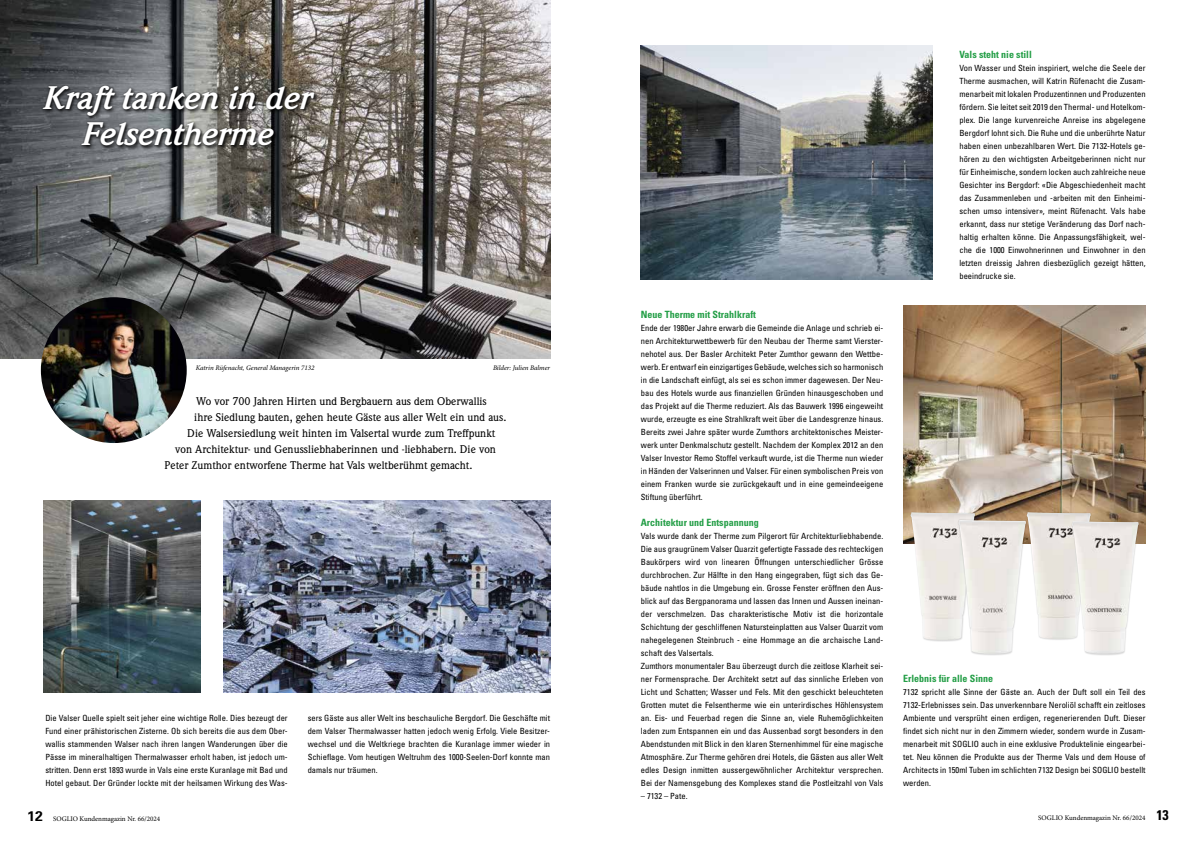
<style>
.page{position:relative;width:1191px;height:842px;background:#fff}
.page>*{position:absolute;margin:0;border:0;box-sizing:border-box;transform-origin:0 0}
.t1{font:italic 700 32px/36px "Weidemann";color:#fff;text-align:center}
.t2{font:700 condensed 14px "Univers";color:#000}
.t3{font:500 11px "Weidemann";color:#000}
.t4{font:700 condensed 10px "Univers";color:#239e46}
.t5{font:condensed 8.5px/13px "Univers";color:#000;text-align:justify}
.t6{font:7px "Minion Pro";color:#000}
.t7{font:italic 7px "Minion Pro";letter-spacing:-.005em;color:#000}
.s1{font-family:"Univers";font-weight:700;font-size:14px}
</style>
<div class="page">
<img style="left:903px;top:305px;width:242px;height:238px">
<img style="left:0;top:0;width:550px;height:358px">
<img style="left:1026px;top:512px;width:64px;height:127px">
<div style="left:42px;top:85px;width:277px;height:65px;background:#000;opacity:.75"></div>
<div style="left:41px;top:84px;width:276px;height:64px;background:#000;opacity:.75"></div>
<img style="left:44px;top:500px;width:157px;height:193px">
<img style="left:641px;top:45px;width:292px;height:234px">
<img style="left:223px;top:500px;width:327px;height:193px">
<img style="left:41px;top:297px;width:146px;height:146px;border-radius:73px">
<div style="left:909px;top:512px;width:67px;height:130px;background:#000;opacity:.17"></div>
<img style="left:910px;top:512px;width:65px;height:128px">
<div style="left:1071px;top:520px;width:69px;height:135px;background:#000;opacity:.17"></div>
<img style="left:1071px;top:521px;width:67px;height:133px">
<div style="left:957px;top:519px;width:70px;height:137px;background:#000;opacity:.17"></div>
<img style="left:958px;top:520px;width:68px;height:134px">
<h1 class="t1" style="left:41px;top:81px;width:270px">Kraft tanken in der<br>Felsentherme</h1>
<p class="t7" style="left:196px;top:363px;width:120px">Katrin Rüfenacht, General Managerin 7132</p>
<p class="t7" style="left:493px;top:363px;width:59px">Bilder: Julien Balmer</p>
<p class="t3" style="left:196px;top:394px;width:292px">Wo vor 700 Jahren Hirten und Bergbauern aus dem Oberwallis</p>
<p class="t3" style="left:194px;top:410px;width:314px">ihre Siedlung bauten, gehen heute Gäste aus aller Welt ein und aus.</p>
<p class="t3" style="left:187px;top:426px;width:309px">Die Walsersiedlung weit hinten im Valsertal wurde zum Treffpunkt</p>
<p class="t3" style="left:175px;top:442px;width:322px">von Architektur- und Genussliebhaberinnen und -liebhabern. Die von</p>
<p class="t3" style="left:164px;top:458px;width:309px">Peter Zumthor entworfene Therme hat Vals weltberühmt gemacht.</p>
<p class="t5" style="left:45px;top:712px;width:244px">Die Valser Quelle spielt seit jeher eine wichtige Rolle. Dies bezeugt der Fund einer prähistorischen Zisterne. Ob sich bereits die aus dem Ober&shy;wallis stammenden Walser nach ihren langen Wanderungen über die Pässe im mineralhaltigen Thermalwasser erholt haben, ist jedoch um&shy;stritten. Denn erst 1893 wurde in Vals eine erste Kuranlage mit Bad und Hotel gebaut. Der Gründer lockte mit der heilsamen Wirkung des Was-</p>
<p class="t5" style="left:308px;top:712px;width:244px">sers Gäste aus aller Welt ins beschauliche Bergdorf. Die Geschäfte mit dem Valser Thermalwasser hatten jedoch wenig Erfolg. Viele Besitzer&shy;wechsel und die Weltkriege brachten die Kuranlage immer wieder in Schieflage. Vom heutigen Weltruhm des 1000-Seelen-Dorf konnte man damals nur träumen.</p>
<p class="t4" style="left:641px;top:309px;width:116px">Neue Therme mit Strahlkraft</p>
<p class="t5" style="left:641px;top:322px;width:244px">Ende der 1980er Jahre erwarb die Gemeinde die Anlage und schrieb ei&shy;nen Architekturwettbewerb für den Neubau der Therme samt Vierster&shy;nehotel aus. Der Basler Architekt Peter Zumthor gewann den Wettbe&shy;werb. Er entwarf ein einzigartiges Gebäude, welches sich so harmonisch in die Landschaft einfügt, als sei es schon immer dagewesen. Der Neu&shy;bau des Hotels wurde aus finanziellen Gründen hinausgeschoben und das Projekt auf die Therme reduziert. Als das Bauwerk 1996 eingeweiht wurde, erzeugte es eine Strahlkraft weit über die Landesgrenze hinaus.<br>Bereits zwei Jahre später wurde Zumthors architektonisches Meister&shy;werk unter Denkmalschutz gestellt. Nachdem der Komplex 2012 an den Valser Investor Remo Stoffel verkauft wurde, ist die Therme nun wieder in Händen der Valserinnen und Valser. Für einen symbolischen Preis von einem Franken wurde sie zurückgekauft und in eine gemeindeeigene Stiftung überführt.</p>
<p class="t4" style="left:641px;top:517px;width:119px">Architektur und Entspannung</p>
<p class="t5" style="left:641px;top:530px;width:244px;text-align:left">Vals wurde dank der Therme zum Pilgerort für Architekturliebhabende.<br>Die aus graugrünem Valser Quarzit gefertigte Fassade des rechteckigen Baukörpers wird von linearen Öffnungen unterschiedlicher Grösse durchbrochen. Zur Hälfte in den Hang eingegraben, fügt sich das Ge&shy;bäude nahtlos in die Umgebung ein. Grosse Fenster eröffnen den Aus&shy;blick auf das Bergpanorama und lassen das Innen und Aussen ineinan&shy;der verschmelzen. Das charakteristische Motiv ist die horizontale Schichtung der geschliffenen Natursteinplatten aus Valser Quarzit vom nahegelegenen Steinbruch - eine Hommage an die archaische Land&shy;schaft des Valsertals.<br>Zumthors monumentaler Bau überzeugt durch die zeitlose Klarheit sei&shy;ner Formensprache. Der Architekt setzt auf das sinnliche Erleben von Licht und Schatten; Wasser und Fels. Mit den geschickt beleuchteten Grotten mutet die Felsentherme wie ein unterirdisches Höhlensystem an. Eis- und Feuerbad regen die Sinne an, viele Ruhemöglichkeiten laden zum Entspannen ein und das Aussenbad sorgt besonders in den Abendstunden mit Blick in den klaren Sternenhimmel für eine magische Atmosphäre. Zur Therme gehören drei Hotels, die Gästen aus aller Welt edles Design inmitten aussergewöhnlicher Architektur versprechen.<br>Bei der Namensgebung des Komplexes stand die Postleitzahl von Vals</p>
<p class="t5" style="left:641px;top:790px;width:48px">– 7132 – Pate.</p>
<p class="t4" style="left:959px;top:49px;width:74px">Vals steht nie still</p>
<p class="t5" style="left:959px;top:62px;width:188px">Von Wasser und Stein inspiriert, welche die Seele der Therme ausmachen, will Katrin Rüfenacht die Zusam&shy;menarbeit mit lokalen Produzentinnen und Produzenten fördern. Sie leitet seit 2019 den Thermal- und Hotelkom&shy;plex. Die lange kurvenreiche Anreise ins abgelegene Bergdorf lohnt sich. Die Ruhe und die unberührte Natur haben einen unbezahlbaren Wert. Die 7132-Hotels ge&shy;hören zu den wichtigsten Arbeitgeberinnen nicht nur für Einheimische, sondern locken auch zahlreiche neue Gesichter ins Bergdorf: «Die Abgeschiedenheit macht das Zusammenleben und -arbeiten mit den Einheimi&shy;schen umso intensiver», meint Rüfenacht. Vals habe erkannt, dass nur stetige Veränderung das Dorf nach&shy;haltig erhalten könne. Die Anpassungsfähigkeit, wel&shy;che die 1000 Einwohnerinnen und Einwohner in den letzten dreissig Jahren diesbezüglich gezeigt hätten, beeindrucke sie.</p>
<p class="t4" style="left:903px;top:673px;width:91px">Erlebnis für alle Sinne</p>
<p class="t5" style="left:903px;top:686px;width:244px">7132 spricht alle Sinne der Gäste an. Auch der Duft soll ein Teil des 7132-Erlebnisses sein. Das unverkennbare Neroliöl schafft ein zeitloses Ambiente und versprüht einen erdigen, regenerierenden Duft. Dieser findet sich nicht nur in den Zimmern wieder, sondern wurde in Zusam&shy;menarbeit mit SOGLIO auch in eine exklusive Produktelinie eingearbei&shy;tet. Neu können die Produkte aus der Therme Vals und dem House of Architects in 150ml Tuben im schlichten 7132 Design bei SOGLIO bestellt werden.</p>
<p class="t6" style="left:27px;top:814px;width:134px"><span class="s1">12</span> SOGLIO Kundenmagazin Nr. 66/2024</p>
<p class="t6" style="left:1038px;top:813px;width:109px">SOGLIO Kundenmagazin Nr. 66/2024</p>
<h2 class="t2" style="left:1156px;top:807px;width:14px">13</h2>
</div>
